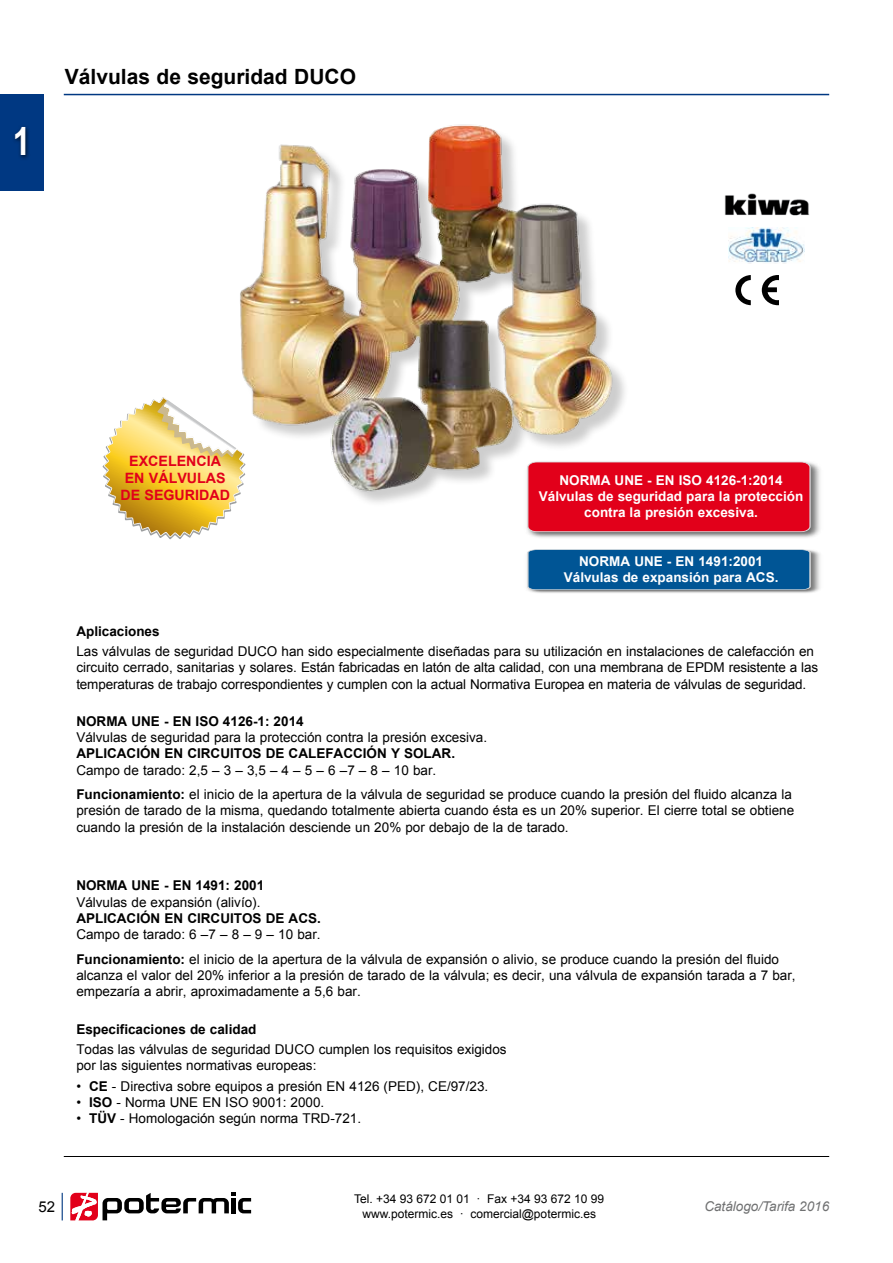
<style>
.page{position:relative;width:893px;height:1263px;background:#fff}
.page>*{position:absolute;margin:0;border:0;box-sizing:border-box;transform-origin:0 0}
.t1{font:700 39px "Arial Narrow";color:#fff}
.t2{font:700 21px "Arial";color:#000}
.t3{font:15px "Arial";color:#000}
.t4{font:700 14.25px/17.1px "Arial";color:#e2001a;text-align:center}
.t5{font:13.5px/16.2px "Arial";color:#000}
.t6{font:700 13.5px "Arial";color:#000}
.t7{font:700 13.5px/16.2px "Arial";color:#fff;text-align:center}
.t8{font:italic 13.5px "Arial";color:#707172}
.t9{font:12px/14.4px "Arial";color:#000;text-align:center}
.s1{font-weight:700}
</style>
<div class="page">
<img style="left:240px;top:124px;width:385px;height:379px">
<img style="left:523px;top:459px;width:297px;height:79px">
<div style="left:527px;top:462px;width:284px;height:70px;background:#e2001a"></div>
<img style="left:528px;top:550px;width:292px;height:43px">
<div style="left:527px;top:549px;width:284px;height:41px;background:#005595"></div>
<svg style="left:103px;top:397px;width:142px;height:142px"></svg>
<div style="left:0;top:94px;width:43px;height:96px;background:#003882"></div>
<div style="left:12px;top:124px;width:19px;height:37px;background:#000;opacity:.75"></div>
<svg style="left:762px;top:275px;width:17px;height:30px"></svg>
<svg style="left:735px;top:275px;width:16px;height:30px"></svg>
<img style="left:724px;top:193px;width:86px;height:23px">
<img style="left:729px;top:227px;width:76px;height:37px">
<hr style="left:64px;top:94px;width:765px;height:1px;background:#003882">
<hr style="left:64px;top:1156px;width:765px;height:1px;background:#000">
<svg style="left:70px;top:1193px;width:181px;height:27px"></svg>
<svg style="left:62px;top:1193px;width:1px;height:27px"></svg>
<h1 class="t1" style="left:13px;top:112px;width:19px">1</h1>
<h2 class="t2" style="left:65px;top:63px;width:293px">Válvulas de seguridad DUCO</h2>
<p class="t4" style="left:120px;top:453px;width:111px">EXCELENCIA<br>EN VÁLVULAS<br>DE SEGURIDAD</p>
<p class="t7" style="left:539px;top:472px;width:266px">NORMA UNE - EN ISO 4126-1:2014<br>Válvulas de seguridad para la protección contra la presión excesiva.</p>
<p class="t7" style="left:564px;top:554px;width:216px">NORMA UNE - EN 1491:2001<br>Válvulas de expansión para ACS.</p>
<p class="t6" style="left:76px;top:622px;width:85px">Aplicaciones</p>
<p class="t5" style="left:76px;top:643px;width:743px">Las válvulas de seguridad DUCO han sido especialmente diseñadas para su utilización en instalaciones de calefacción en circuito cerrado, sanitarias y solares. Están fabricadas en latón de alta calidad, con una membrana de EPDM resistente a las temperaturas de trabajo correspondientes y cumplen con la actual Normativa Europea en materia de válvulas de seguridad.</p>
<p class="t6" style="left:76px;top:712px;width:229px">NORMA UNE - EN ISO 4126-1: 2014</p>
<p class="t5" style="left:76px;top:729px;width:412px">Válvulas de seguridad para la protección contra la presión excesiva.</p>
<p class="t6" style="left:76px;top:745px;width:380px">APLICACIÓN EN CIRCUITOS DE CALEFACCIÓN Y SOLAR.</p>
<p class="t5" style="left:76px;top:758px;width:717px;line-height:24.8px">Campo de tarado: 2,5 – 3 – 3,5 – 4 – 5 – 6 –7 – 8 – 10 bar.<br><span class="s1">Funcionamiento:</span> el inicio de la apertura de la válvula de seguridad se produce cuando la presión del fluido alcanza la</p>
<p class="t5" style="left:76px;top:803px;width:719px">presión de tarado de la misma, quedando totalmente abierta cuando ésta es un 20% superior. El cierre total se obtiene cuando la presión de la instalación desciende un 20% por debajo de la de tarado.</p>
<p class="t6" style="left:76px;top:877px;width:189px">NORMA UNE - EN 1491: 2001</p>
<p class="t5" style="left:76px;top:894px;width:186px">Válvulas de expansión (alivío).</p>
<p class="t6" style="left:76px;top:909px;width:246px">APLICACIÓN EN CIRCUITOS DE ACS.</p>
<p class="t5" style="left:76px;top:922px;width:704px;line-height:24.8px">Campo de tarado: 6 –7 – 8 – 9 – 10 bar.<br><span class="s1">Funcionamiento:</span> el inicio de la apertura de la válvula de expansión o alivio, se produce cuando la presión del fluido</p>
<p class="t5" style="left:76px;top:967px;width:721px">alcanza el valor del 20% inferior a la presión de tarado de la válvula; es decir, una válvula de expansión tarada a 7 bar, empezaría a abrir, aproximadamente a 5,6 bar.</p>
<p class="t6" style="left:76px;top:1020px;width:182px">Especificaciones de calidad</p>
<p class="t5" style="left:76px;top:1041px;width:432px">Todas las válvulas de seguridad DUCO cumplen los requisitos exigidos por las siguientes normativas europeas:</p>
<p class="t5" style="left:76px;top:1078px;width:413px">• <span class="s1">CE</span> - Directiva sobre equipos a presión EN 4126 (PED), CE/97/23.</p>
<p class="t5" style="left:76px;top:1094px;width:249px">• <span class="s1">ISO</span> - Norma UNE EN ISO 9001: 2000.</p>
<p class="t5" style="left:76px;top:1110px;width:286px">• <span class="s1">TÜV</span> - Homologación según norma TRD-721.</p>
<p class="t9" style="left:354px;top:1192px;width:252px">Tel. +34 93 672 01 01 · Fax +34 93 672 10 99 www.potermic.es · comercial@potermic.es</p>
<p class="t3" style="left:39px;top:1196px;width:18px">52</p>
<p class="t8" style="left:704px;top:1197px;width:126px">Catálogo/Tarifa 2016</p>
</div>
